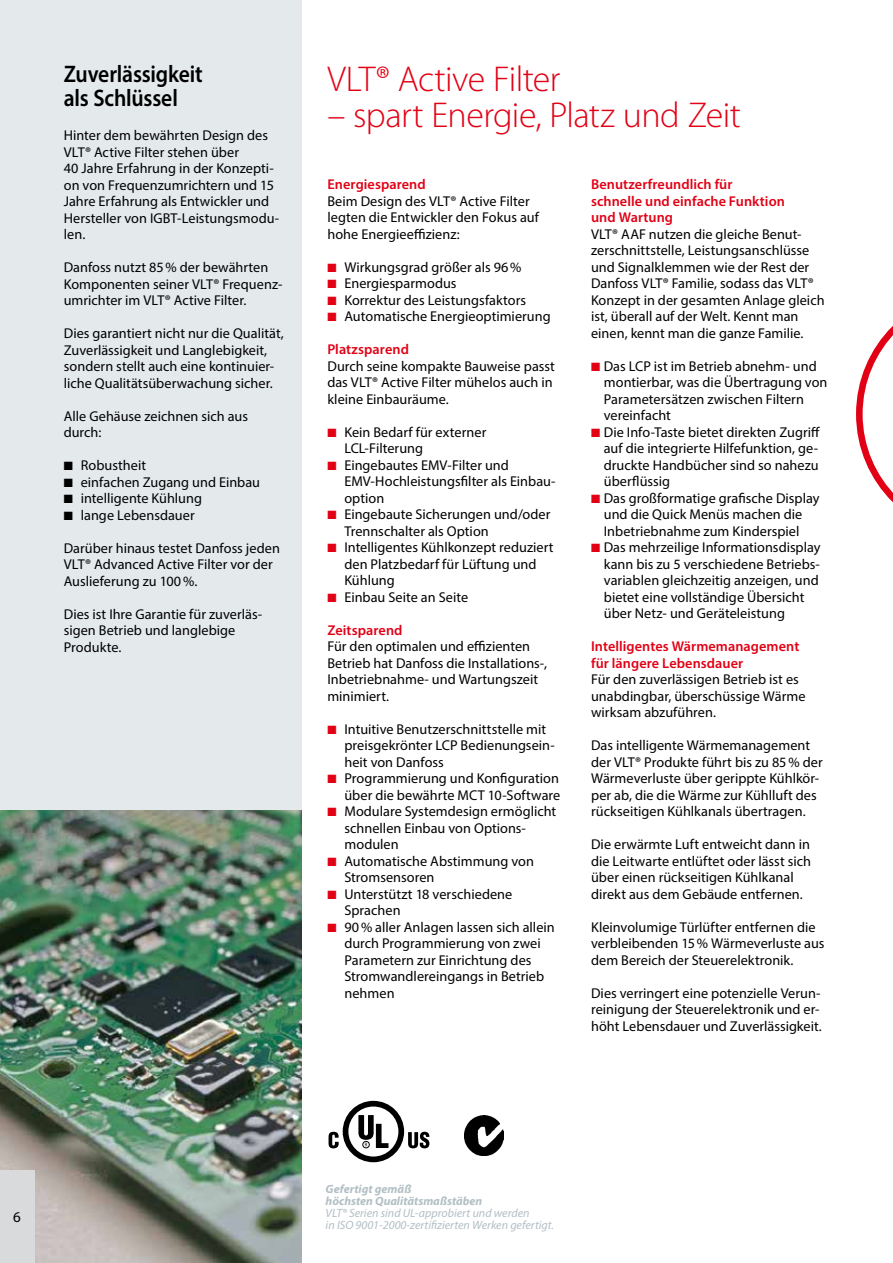
<style>
.page{position:relative;width:893px;height:1263px;background:#fff}
.page>*{position:absolute;margin:0;border:0;box-sizing:border-box;transform-origin:0 0}
.t1{font:300 36px "Myriad Pro";letter-spacing:-.02em;color:#e20015}
.t2{font:600 24px/24px "Myriad Pro";letter-spacing:-.01em;color:#000;scale:.9 1}
.t3{font:15px "Myriad Pro";color:#000}
.t4{font:14.25px/16.5px "Myriad Pro";color:#000}
.t5{font:600 14.25px/16.5px "Myriad Pro";letter-spacing:.005em;color:#e20015}
.t6{font:italic 12px/12px "Myriad Pro";color:#b2bfc5}
.t7{font:italic 700 12px/12px "Myriad Pro";color:#b2bfc5}
.s1{color:#e20015}
</style>
<div class="page">
<div style="left:0;top:0;width:302px;height:1263px;background:#e4e9ec"></div>
<img style="left:0;top:810px;width:302px;height:453px">
<svg style="left:329px;top:1101px;width:101px;height:61px"></svg>
<img style="left:465px;top:1115px;width:39px;height:40px">
<div style="left:0;top:1170px;width:34px;height:93px;background:#d9dadb"></div>
<svg style="left:856px;top:326px;width:37px;height:177px"></svg>
<h2 class="t2" style="left:64px;top:61px;width:156px">Zuverlässigkeit als Schlüssel</h2>
<p class="t4" style="left:64px;top:127px;width:217px">Hinter dem bewährten Design des<br>VLT® Active Filter stehen über<br>40 Jahre Erfahrung in der Konzepti&shy;on von Frequenzumrichtern und 15<br>Jahre Erfahrung als Entwickler und<br>Hersteller von IGBT-Leistungsmodu&shy;len.</p>
<p class="t4" style="left:64px;top:259px;width:220px">Danfoss nutzt 85% der bewährten<br>Komponenten seiner VLT® Frequenz&shy;umrichter im VLT® Active Filter.</p>
<p class="t4" style="left:64px;top:325px;width:221px">Dies garantiert nicht nur die Qualität, Zuverlässigkeit und Langlebigkeit, sondern stellt auch eine kontinuier&shy;liche Qualitätsüberwachung sicher.</p>
<p class="t4" style="left:64px;top:408px;width:186px">Alle Gehäuse zeichnen sich aus durch:</p>
<p class="t4" style="left:64px;top:457px;width:84px">■ Robustheit</p>
<p class="t4" style="left:64px;top:474px;width:198px">■ einfachen Zugang und Einbau</p>
<p class="t4" style="left:64px;top:490px;width:140px">■ intelligente Kühlung</p>
<p class="t4" style="left:64px;top:507px;width:132px">■ lange Lebensdauer</p>
<p class="t4" style="left:64px;top:540px;width:218px">Darüber hinaus testet Danfoss jeden<br>VLT® Advanced Active Filter vor der<br>Auslieferung zu 100%.</p>
<p class="t4" style="left:64px;top:606px;width:200px">Dies ist Ihre Garantie für zuverläs&shy;sigen Betrieb und langlebige<br>Produkte.</p>
<h1 class="t1" style="left:327px;top:59px;width:234px">VLT® Active Filter</h1>
<h1 class="t1" style="left:327px;top:95px;width:415px">– spart Energie, Platz und Zeit</h1>
<p class="t5" style="left:327px;top:176px;width:100px">Energiesparend</p>
<p class="t4" style="left:327px;top:193px;width:213px">Beim Design des VLT® Active Filter legten die Entwickler den Fokus auf hohe Energieeffizienz:</p>
<p class="t4" style="left:327px;top:259px;width:196px"><span class="s1">■</span> Wirkungsgrad größer als 96%</p>
<p class="t4" style="left:327px;top:275px;width:131px"><span class="s1">■</span> Energiesparmodus</p>
<p class="t4" style="left:327px;top:292px;width:200px"><span class="s1">■</span> Korrektur des Leistungsfaktors</p>
<p class="t4" style="left:327px;top:308px;width:225px"><span class="s1">■</span> Automatische Energieoptimierung</p>
<p class="t5" style="left:327px;top:341px;width:83px">Platzsparend</p>
<p class="t4" style="left:327px;top:358px;width:229px">Durch seine kompakte Bauweise passt das VLT® Active Filter mühelos auch in kleine Einbauräume.</p>
<p class="t4" style="left:344px;top:424px;width:143px;text-indent:-17px"><span class="s1">■</span> Kein Bedarf für externer<br>LCL-Filterung</p>
<p class="t4" style="left:344px;top:457px;width:213px;text-indent:-17px"><span class="s1">■</span> Eingebautes EMV-Filter und<br>EMV-Hochleistungsfilter als Einbau&shy;option</p>
<p class="t4" style="left:344px;top:506px;width:207px;text-indent:-17px"><span class="s1">■</span> Eingebaute Sicherungen und/oder<br>Trennschalter als Option</p>
<p class="t4" style="left:344px;top:539px;width:211px;text-indent:-17px"><span class="s1">■</span> Intelligentes Kühlkonzept reduziert den Platzbedarf für Lüftung und<br>Kühlung</p>
<p class="t4" style="left:327px;top:589px;width:142px"><span class="s1">■</span> Einbau Seite an Seite</p>
<p class="t5" style="left:327px;top:621px;width:77px">Zeitsparend</p>
<p class="t4" style="left:327px;top:638px;width:221px">Für den optimalen und effizienten<br>Betrieb hat Danfoss die Installations-,<br>Inbetriebnahme- und Wartungszeit minimiert.</p>
<p class="t4" style="left:344px;top:721px;width:212px;text-indent:-17px"><span class="s1">■</span> Intuitive Benutzerschnittstelle mit preisgekrönter LCP Bedienungsein&shy;heit von Danfoss</p>
<p class="t4" style="left:327px;top:770px;width:234px;text-align:right"><span class="s1">■</span> Programmierung und Konfiguration über die bewährte MCT 10-Software</p>
<p class="t4" style="left:344px;top:803px;width:213px;text-indent:-17px"><span class="s1">■</span> Modulare Systemdesign ermöglicht schnellen Einbau von Options&shy;modulen</p>
<p class="t4" style="left:344px;top:853px;width:191px;text-indent:-17px"><span class="s1">■</span> Automatische Abstimmung von<br>Stromsensoren</p>
<p class="t4" style="left:344px;top:886px;width:169px;text-indent:-17px"><span class="s1">■</span> Unterstützt 18 verschiedene<br>Sprachen</p>
<p class="t4" style="left:344px;top:919px;width:212px;text-indent:-17px"><span class="s1">■</span> 90% aller Anlagen lassen sich allein durch Programmierung von zwei<br>Parametern zur Einrichtung des<br>Stromwandlereingangs in Betrieb nehmen</p>
<p class="t5" style="left:591px;top:176px;width:195px">Benutzerfreundlich für schnelle und einfache Funktion und Wartung</p>
<p class="t4" style="left:591px;top:226px;width:235px">VLT® AAF nutzen die gleiche Benut&shy;zerschnittstelle, Leistungsanschlüsse und Signalklemmen wie der Rest der Danfoss VLT® Familie, sodass das VLT® Konzept in der gesamten Anlage gleich ist, überall auf der Welt. Kennt man einen, kennt man die ganze Familie.</p>
<p class="t4" style="left:604px;top:358px;width:225px;text-indent:-13px"><span class="s1">■</span> Das LCP ist im Betrieb abnehm- und montierbar, was die Übertragung von<br>Parametersätzen zwischen Filtern vereinfacht</p>
<p class="t4" style="left:604px;top:424px;width:218px;text-indent:-13px"><span class="s1">■</span> Die Info-Taste bietet direkten Zugriff auf die integrierte Hilfefunktion, ge&shy;druckte Handbücher sind so nahezu überflüssig</p>
<p class="t4" style="left:591px;top:490px;width:230px;text-align:center"><span class="s1">■</span> Das großformatige grafische Display und die Quick Menüs machen die<br>Inbetriebnahme zum Kinderspiel</p>
<p class="t4" style="left:604px;top:539px;width:218px;text-indent:-13px"><span class="s1">■</span> Das mehrzeilige Informationsdisplay kann bis zu 5 verschiedene Betriebs&shy;variablen gleichzeitig anzeigen, und bietet eine vollständige Übersicht über Netz- und Geräteleistung</p>
<p class="t5" style="left:591px;top:638px;width:210px">Intelligentes Wärmemanagement für längere Lebensdauer</p>
<p class="t4" style="left:591px;top:671px;width:216px">Für den zuverlässigen Betrieb ist es unabdingbar, überschüssige Wärme wirksam abzuführen.</p>
<p class="t4" style="left:591px;top:737px;width:233px">Das intelligente Wärmemanagement der VLT® Produkte führt bis zu 85% der Wärmeverluste über gerippte Kühlkör&shy;per ab, die die Wärme zur Kühlluft des rückseitigen Kühlkanals übertragen.</p>
<p class="t4" style="left:591px;top:836px;width:221px">Die erwärmte Luft entweicht dann in die Leitwarte entlüftet oder lässt sich über einen rückseitigen Kühlkanal direkt aus dem Gebäude entfernen.</p>
<p class="t4" style="left:591px;top:919px;width:235px">Kleinvolumige Türlüfter entfernen die verbleibenden 15% Wärmeverluste aus dem Bereich der Steuerelektronik.</p>
<p class="t4" style="left:591px;top:985px;width:232px">Dies verringert eine potenzielle Verun&shy;reinigung der Steuerelektronik und er&shy;höht Lebensdauer und Zuverlässigkeit.</p>
<p class="t3" style="left:13px;top:1208px;width:9px">6</p>
<p class="t7" style="left:326px;top:1182px;width:158px">Gefertigt gemäß<br>höchsten Qualitätsmaßstäben</p>
<p class="t6" style="left:326px;top:1207px;width:230px">VLT® Serien sind UL-approbiert und werden<br>in ISO 9001-2000-zertifizierten Werken gefertigt.</p>
</div>
